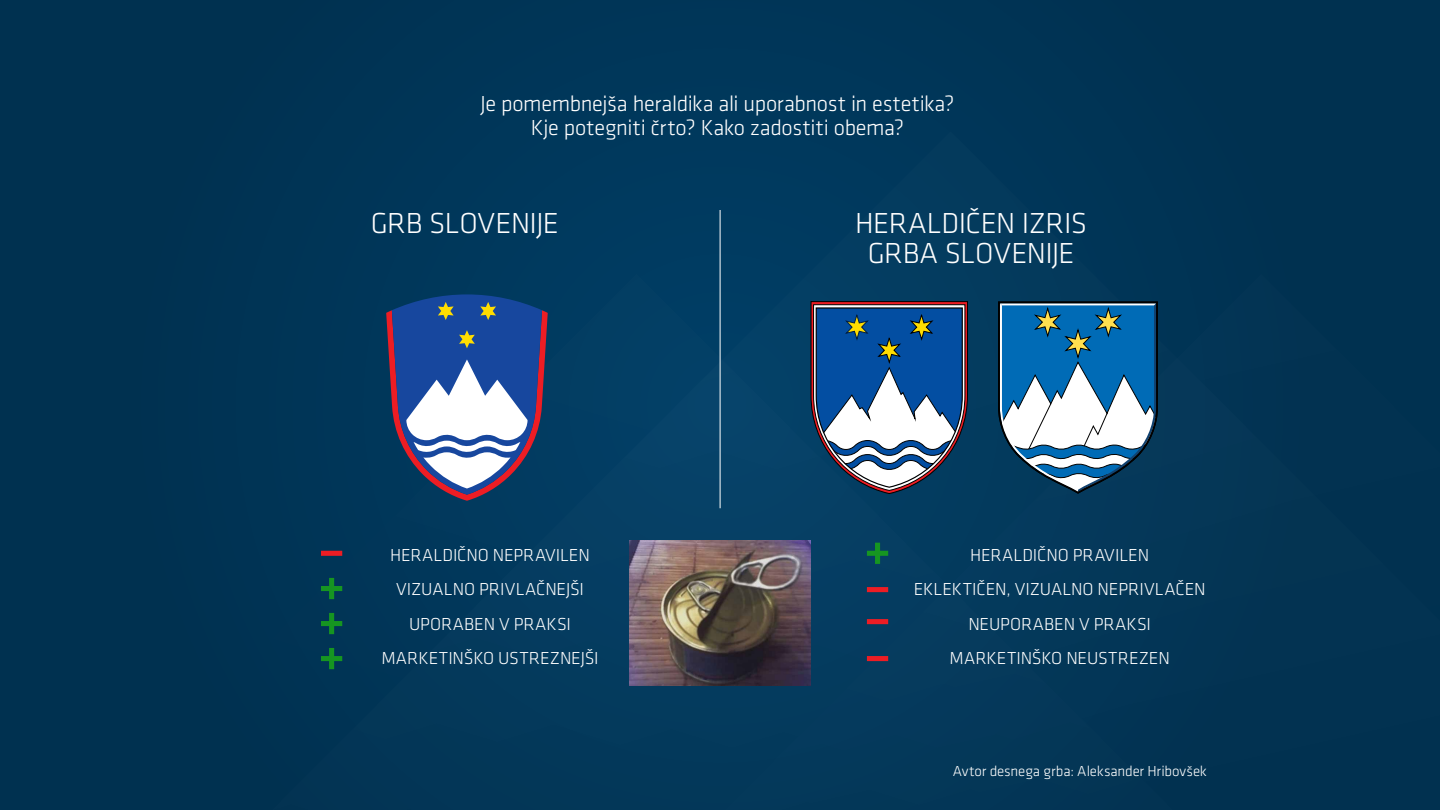
<style>
.page{position:relative;width:1440px;height:810px;background:#003150}
.page>*{position:absolute;margin:0;border:0;box-sizing:border-box;transform-origin:0 0}
.t1{font:300 30px/30px "Klavika";letter-spacing:-.015em;color:#fff;text-align:center}
.t2{font:300 22.5px/24px "Klavika";letter-spacing:-.015em;color:#fff;text-align:center}
.t3{font:300 18px/34.6px "Klavika";letter-spacing:-.005em;color:#fff;text-align:center}
.t4{font:300 15px "Klavika";letter-spacing:-.01em;color:#fff}
</style>
<div class="page">
<div style="left:545px;top:79px;width:351px;height:52px;background:#00385b"></div>
<div style="left:422px;top:131px;width:656px;height:143px;background:#00395d"></div>
<svg style="left:321px;top:274px;width:765px;height:511px;fill:#043b5e"></svg>
<svg style="left:386px;top:294px;width:162px;height:207px;background:#5c6e9d"></svg>
<hr style="left:720px;top:210px;width:1px;height:298px;background:#fff">
<img style="left:629px;top:540px;width:182px;height:145px">
<div style="left:321px;top:551px;width:21px;height:5px;background:#ed1d24"></div>
<div style="left:867px;top:587px;width:21px;height:5px;background:#ed1d24"></div>
<div style="left:867px;top:619px;width:21px;height:5px;background:#ed1d24"></div>
<div style="left:867px;top:656px;width:21px;height:5px;background:#ed1d24"></div>
<svg style="left:867px;top:543px;width:21px;height:21px"></svg>
<svg style="left:321px;top:578px;width:21px;height:21px"></svg>
<svg style="left:321px;top:613px;width:21px;height:21px"></svg>
<svg style="left:321px;top:648px;width:21px;height:21px"></svg>
<svg style="left:811px;top:301px;width:157px;height:193px;background:#4e729c"></svg>
<svg style="left:997px;top:301px;width:161px;height:484px"></svg>
<p class="t2" style="left:480px;top:92px;width:476px">Je pomembnejša heraldika ali uporabnost in estetika?<br>Kje potegniti črto? Kako zadostiti obema?</p>
<h1 class="t1" style="left:371px;top:208px;width:190px">GRB SLOVENIJE</h1>
<h1 class="t1" style="left:855px;top:208px;width:233px">HERALDIČEN IZRIS<br>GRBA SLOVENIJE</h1>
<p class="t3" style="left:381px;top:538px;width:219px">HERALDIČNO NEPRAVILEN<br>VIZUALNO PRIVLAČNEJŠI<br>UPORABEN V PRAKSI<br>MARKETINŠKO USTREZNEJŠI</p>
<p class="t3" style="left:914px;top:538px;width:293px">HERALDIČNO PRAVILEN<br>EKLEKTIČEN, VIZUALNO NEPRIVLAČEN<br>NEUPORABEN V PRAKSI<br>MARKETINŠKO NEUSTREZEN</p>
<p class="t4" style="left:953px;top:763px;width:256px">Avtor desnega grba: Aleksander Hribovšek</p>
</div>
